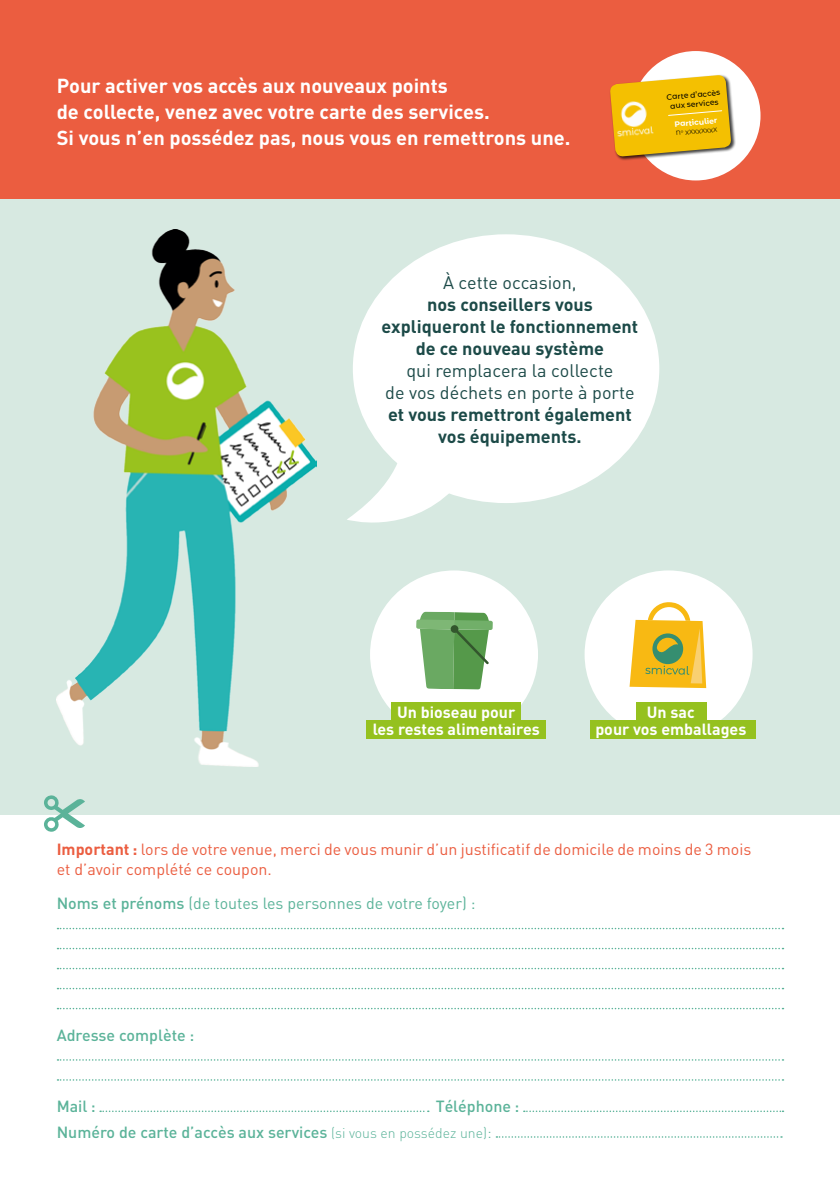
<style>
.page{position:relative;width:840px;height:1191px;background:#fff}
.page>*{position:absolute;margin:0;border:0;box-sizing:border-box;transform-origin:0 0}
.t1{font:700 20px/26px "DIN";color:#fff}
.t2{font:700 18px/22px "DIN";color:#1c4a48;text-align:center}
.t3{font:18px/22px "DIN";color:#1c4a48;text-align:center}
.t4{font:16px/20px "DIN";color:#eb5d40}
.t5{font:500 16px/25.6px "DIN";color:#5bb399}
.t6{font:700 16px/17.6px "DIN";color:#fff;text-align:center}
.t7{font:16px "DIN";color:#5bb399}
.t8{font:500 7.6px/9.2px "Montserrat Alternates";color:#000;text-align:center}
.t9{font:700 7.6px "Montserrat Alternates";color:#fff}
.t10{font:6px "Montserrat Alternates";color:#000}
.s1{font-weight:700}
.s2{font-weight:500}
.s3{font-weight:300;font-size:14px}
.s4{font-weight:300}
</style>
<div class="page">
<div style="left:0;top:0;width:839px;height:1191px;background:#d7e9e1"></div>
<div style="left:0;top:0;width:839px;height:199px;background:#eb5d40"></div>
<div style="left:0;top:815px;width:839px;height:376px;background:#fff"></div>
<svg style="left:44px;top:795px;width:41px;height:37px"></svg>
<div style="left:370px;top:570px;width:167px;height:168px;background:#fff;border-radius:50%"></div>
<svg style="left:416px;top:611px;width:76px;height:78px"></svg>
<div style="left:450px;top:625px;width:8px;height:8px;background:#33562d;border-radius:50%"></div>
<div style="left:391px;top:703px;width:129px;height:18px;background:#95c11f"></div>
<div style="left:366px;top:720px;width:179px;height:19px;background:#95c11f"></div>
<svg style="left:57px;top:927px;width:726px;height:2px"></svg>
<svg style="left:57px;top:947px;width:726px;height:2px"></svg>
<svg style="left:57px;top:967px;width:726px;height:2px"></svg>
<svg style="left:57px;top:987px;width:726px;height:2px"></svg>
<svg style="left:57px;top:1007px;width:726px;height:2px"></svg>
<svg style="left:57px;top:1059px;width:726px;height:1px"></svg>
<svg style="left:57px;top:1079px;width:726px;height:1px"></svg>
<svg style="left:100px;top:1110px;width:328px;height:2px"></svg>
<svg style="left:523px;top:1110px;width:260px;height:2px"></svg>
<svg style="left:496px;top:1136px;width:285px;height:1px"></svg>
<div style="left:584px;top:570px;width:168px;height:168px;background:#fff;border-radius:50%"></div>
<svg style="left:629px;top:602px;width:76px;height:86px"></svg>
<div style="left:635px;top:703px;width:71px;height:18px;background:#95c11f"></div>
<div style="left:589px;top:720px;width:166px;height:19px;background:#95c11f"></div>
<div style="left:630px;top:51px;width:130px;height:129px;background:#fff;border-radius:50%"></div>
<div style="left:609px;top:75px;width:126px;height:86px;background:#000;opacity:.75"></div>
<svg style="left:609px;top:75px;width:122px;height:83px"></svg>
<svg style="left:347px;top:464px;width:105px;height:59px"></svg>
<div style="left:352px;top:234px;width:307px;height:269px;background:#fff;border-radius:50%"></div>
<img style="left:57px;top:229px;width:259px;height:537px">
<p class="t1" style="left:57px;top:72px;width:515px">Pour activer vos accès aux nouveaux points<br>de collecte, venez avec votre carte des services.<br>Si vous n’en possédez pas, nous vous en remettrons une.</p>
<p class="t8" style="left:666px;top:92px;width:55px;rotate:-5deg">Carte d’accès aux services</p>
<p class="t9" style="left:673px;top:119px;width:44px;rotate:-5deg">Particulier</p>
<p class="t10" style="left:675px;top:129px;width:43px;rotate:-5deg">N° XXXXXXXX</p>
<p class="t3" style="left:443px;top:271px;width:135px">À cette occasion,</p>
<p class="t2" style="left:381px;top:292px;width:258px">nos conseillers vous expliqueront le fonctionnement de ce nouveau système</p>
<p class="t3" style="left:385px;top:359px;width:251px">qui remplacera la collecte<br>de vos déchets en porte à porte</p>
<p class="t2" style="left:388px;top:402px;width:245px">et vous remettront également vos équipements.</p>
<p class="t6" style="left:372px;top:702px;width:168px">Un bioseau pour<br>les restes alimentaires</p>
<p class="t6" style="left:595px;top:702px;width:152px">Un sac<br>pour vos emballages</p>
<p class="t4" style="left:57px;top:839px;width:695px"><span class="s1">Important :</span> lors de votre venue, merci de vous munir d’un justificatif de domicile de moins de 3 mois et d’avoir complété ce coupon.</p>
<p class="t7" style="left:57px;top:893px;width:420px"><span class="s2">Noms et prénoms</span> (de toutes les personnes de votre foyer) :</p>
<p class="t5" style="left:57px;top:1021px;width:139px">Adresse complète :</p>
<p class="t5" style="left:57px;top:1093px;width:464px;text-indent:379px">Téléphone :<br>Numéro de carte d’accès aux services <span class="s3">(si vous en possédez une)</span><span class="s4">:</span></p>
<p class="t5" style="left:57px;top:1093px;width:40px">Mail :</p>
</div>
